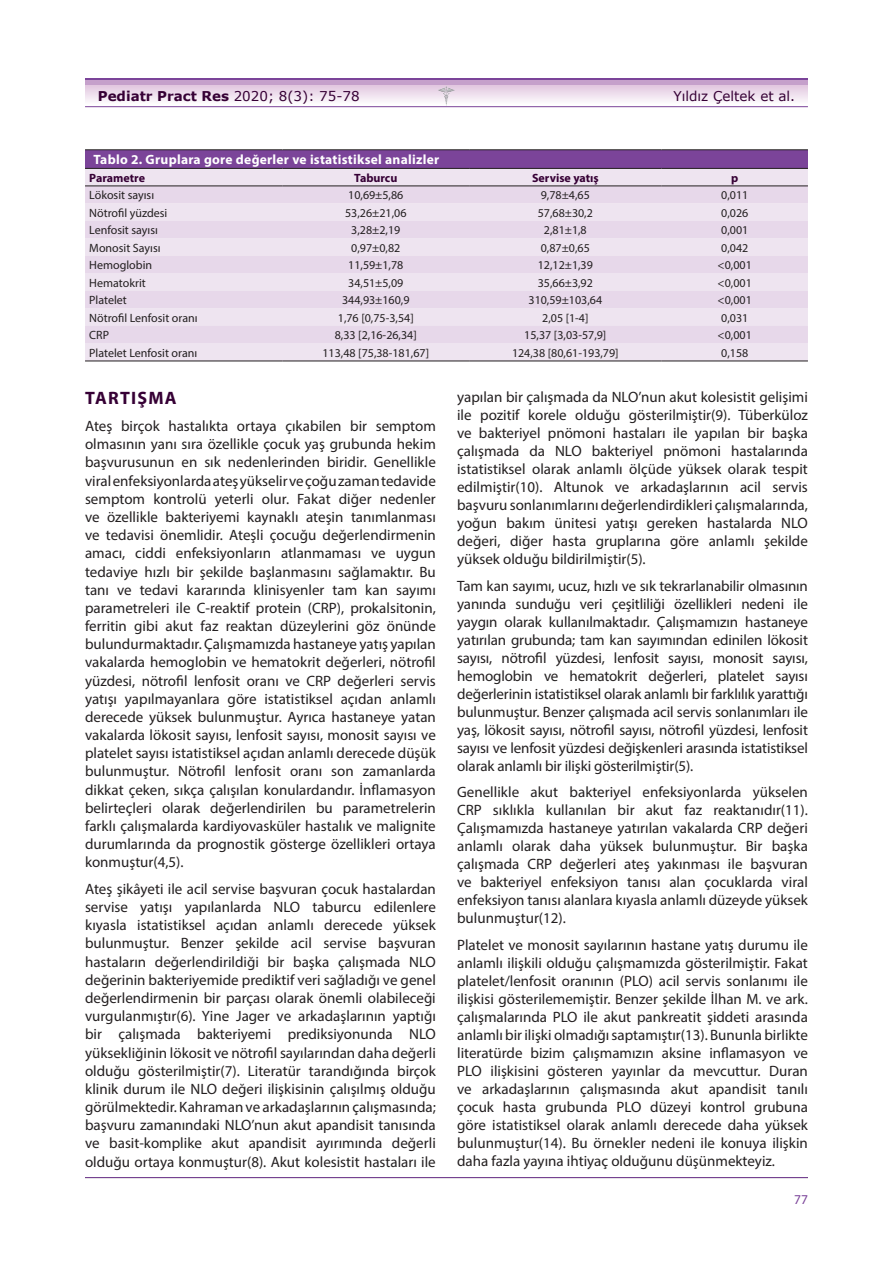
<style>
.page{position:relative;width:893px;height:1263px;background:#fff}
.page>*{position:absolute;margin:0;border:0;box-sizing:border-box;transform-origin:0 0}
.Metin_Başlıkları{font:700 18px "Myriad Pro";letter-spacing:.07em;color:#360035}
.Ana_Metin{font:15px/18.1px "Myriad Pro";color:#231f20;text-align:justify}
.Tablobaşlık{font:700 13.5px "Myriad Pro";letter-spacing:.02em;color:#fff}
.t1{font:700 13.5px "Verdana";color:#360035}
.t2{font:13.5px "Verdana";color:#360035}
.t3{font:13.5px "Myriad Pro";color:#7b4499}
.Tablo{font:12px "Myriad Pro";color:#231f20}
.Tablo_2{font:700 12px "Myriad Pro";color:#360035}
.s1{font-weight:400}
</style>
<div class="page">
<hr style="left:85px;top:79px;width:723px;height:2px;background:#7b4499">
<hr style="left:85px;top:81px;width:723px;height:4px;background:#c5a0cb">
<svg style="left:85px;top:85px;width:723px;height:16px;background:#ecdceb"></svg>
<hr style="left:85px;top:106px;width:723px;height:1px;background:#7b4499">
<hr style="left:85px;top:1177px;width:723px;height:1px;background:#7b4499">
<img style="left:437px;top:85px;width:19px;height:21px">
<div style="left:85px;top:150px;width:723px;height:18px;background:#7b4499"></div>
<div style="left:85px;top:169px;width:723px;height:192px;background:#eee4f0"></div>
<svg style="left:85px;top:187px;width:723px;height:156px;background:#eaddec"></svg>
<hr style="left:85px;top:186px;width:197px;height:1px;background:#231f20">
<hr style="left:282px;top:186px;width:187px;height:1px;background:#231f20">
<hr style="left:469px;top:186px;width:193px;height:1px;background:#231f20">
<hr style="left:662px;top:186px;width:146px;height:1px;background:#231f20">
<hr style="left:85px;top:168px;width:197px;height:1px;background:#231f20">
<hr style="left:282px;top:168px;width:187px;height:1px;background:#231f20">
<hr style="left:469px;top:168px;width:193px;height:1px;background:#231f20">
<hr style="left:662px;top:168px;width:146px;height:1px;background:#231f20">
<hr style="left:85px;top:150px;width:197px;height:1px;background:#231f20">
<hr style="left:282px;top:150px;width:187px;height:1px;background:#231f20">
<hr style="left:469px;top:150px;width:193px;height:1px;background:#231f20">
<hr style="left:662px;top:150px;width:146px;height:1px;background:#231f20">
<hr style="left:85px;top:361px;width:197px;height:1px;background:#231f20">
<hr style="left:282px;top:361px;width:187px;height:1px;background:#231f20">
<hr style="left:469px;top:361px;width:193px;height:1px;background:#231f20">
<hr style="left:662px;top:361px;width:146px;height:1px;background:#231f20">
<p class="t1" style="left:98px;top:86px;width:263px">Pediatr Pract Res <span class="s1">2020; 8(3): 75-78</span></p>
<p class="t2" style="left:673px;top:87px;width:123px">Yıldız Çeltek et al.</p>
<p class="Tablobaşlık" style="left:94px;top:151px;width:347px">Tablo 2. Gruplara gore değerler ve istatistiksel analizler</p>
<p class="Tablo_2" style="left:89px;top:170px;width:57px">Parametre</p>
<p class="Tablo_2" style="left:354px;top:170px;width:45px">Taburcu</p>
<p class="Tablo_2" style="left:532px;top:170px;width:68px">Servise yatış</p>
<p class="Tablo_2" style="left:731px;top:170px;width:9px">p</p>
<p class="Tablo" style="left:89px;top:188px;width:66px">Lökosit sayısı</p>
<p class="Tablo" style="left:348px;top:188px;width:57px">10,69±5,86</p>
<p class="Tablo" style="left:541px;top:188px;width:51px">9,78±4,65</p>
<p class="Tablo" style="left:721px;top:188px;width:29px">0,011</p>
<p class="Tablo" style="left:89px;top:205px;width:80px">Nötrofil yüzdesi</p>
<p class="Tablo" style="left:345px;top:205px;width:63px">53,26±21,06</p>
<p class="Tablo" style="left:538px;top:205px;width:57px">57,68±30,2</p>
<p class="Tablo" style="left:721px;top:205px;width:29px">0,026</p>
<p class="Tablo" style="left:89px;top:223px;width:70px">Lenfosit sayısı</p>
<p class="Tablo" style="left:351px;top:223px;width:51px">3,28±2,19</p>
<p class="Tablo" style="left:544px;top:223px;width:44px">2,81±1,8</p>
<p class="Tablo" style="left:721px;top:223px;width:29px">0,001</p>
<p class="Tablo" style="left:89px;top:240px;width:73px">Monosit Sayısı</p>
<p class="Tablo" style="left:351px;top:240px;width:51px">0,97±0,82</p>
<p class="Tablo" style="left:541px;top:240px;width:51px">0,87±0,65</p>
<p class="Tablo" style="left:721px;top:240px;width:29px">0,042</p>
<p class="Tablo" style="left:89px;top:258px;width:64px">Hemoglobin</p>
<p class="Tablo" style="left:348px;top:258px;width:57px">11,59±1,78</p>
<p class="Tablo" style="left:538px;top:258px;width:57px">12,12±1,39</p>
<p class="Tablo" style="left:718px;top:258px;width:36px">&lt;0,001</p>
<p class="Tablo" style="left:89px;top:275px;width:58px">Hematokrit</p>
<p class="Tablo" style="left:348px;top:275px;width:57px">34,51±5,09</p>
<p class="Tablo" style="left:538px;top:275px;width:57px">35,66±3,92</p>
<p class="Tablo" style="left:718px;top:275px;width:36px">&lt;0,001</p>
<p class="Tablo" style="left:89px;top:293px;width:39px">Platelet</p>
<p class="Tablo" style="left:342px;top:293px;width:69px">344,93±160,9</p>
<p class="Tablo" style="left:528px;top:293px;width:75px">310,59±103,64</p>
<p class="Tablo" style="left:718px;top:293px;width:36px">&lt;0,001</p>
<p class="Tablo" style="left:89px;top:310px;width:110px">Nötrofil Lenfosit oranı</p>
<p class="Tablo" style="left:338px;top:310px;width:77px">1,76 [0,75-3,54]</p>
<p class="Tablo" style="left:542px;top:310px;width:48px">2,05 [1-4]</p>
<p class="Tablo" style="left:721px;top:310px;width:29px">0,031</p>
<p class="Tablo" style="left:89px;top:328px;width:21px">CRP</p>
<p class="Tablo" style="left:335px;top:328px;width:84px">8,33 [2,16-26,34]</p>
<p class="Tablo" style="left:524px;top:328px;width:84px">15,37 [3,03-57,9]</p>
<p class="Tablo" style="left:718px;top:328px;width:36px">&lt;0,001</p>
<p class="Tablo" style="left:89px;top:345px;width:110px">Platelet Lenfosit oranı</p>
<p class="Tablo" style="left:322px;top:345px;width:108px">113,48 [75,38-181,67]</p>
<p class="Tablo" style="left:512px;top:345px;width:108px">124,38 [80,61-193,79]</p>
<p class="Tablo" style="left:721px;top:345px;width:29px">0,158</p>
<p class="Metin_Başlıkları" style="left:85px;top:387px;width:93px">TARTIŞMA</p>
<p class="Ana_Metin" style="left:85px;top:417px;width:352px">Ateş birçok hastalıkta ortaya çıkabilen bir semptom olmasının yanı sıra özellikle çocuk yaş grubunda hekim başvurusunun en sık nedenlerinden biridir. Genellikle viral enfeksiyonlarda ateş yükselir ve çoğu zaman tedavide semptom kontrolü yeterli olur. Fakat diğer nedenler ve özellikle bakteriyemi kaynaklı ateşin tanımlanması ve tedavisi önemlidir. Ateşli çocuğu değerlendirmenin amacı, ciddi enfeksiyonların atlanmaması ve uygun tedaviye hızlı bir şekilde başlanmasını sağlamaktır. Bu tanı ve tedavi kararında klinisyenler tam kan sayımı parametreleri ile C-reaktif protein (CRP), prokalsitonin, ferritin gibi akut faz reaktan düzeylerini göz önünde bulundurmaktadır. Çalışmamızda hastaneye yatış yapılan vakalarda hemoglobin ve hematokrit değerleri, nötrofil yüzdesi, nötrofil lenfosit oranı ve CRP değerleri servis yatışı yapılmayanlara göre istatistiksel açıdan anlamlı derecede yüksek bulunmuştur. Ayrıca hastaneye yatan vakalarda lökosit sayısı, lenfosit sayısı, monosit sayısı ve platelet sayısı istatistiksel açıdan anlamlı derecede düşük bulunmuştur. Nötrofil lenfosit oranı son zamanlarda dikkat çeken, sıkça çalışılan konulardandır. İnflamasyon belirteçleri olarak değerlendirilen bu parametrelerin farklı çalışmalarda kardiyovasküler hastalık ve malignite durumlarında da prognostik gösterge özellikleri ortaya konmuştur(4,5).</p>
<p class="Ana_Metin" style="left:85px;top:880px;width:352px">Ateş şikâyeti ile acil servise başvuran çocuk hastalardan servise yatışı yapılanlarda NLO taburcu edilenlere kıyasla istatistiksel açıdan anlamlı derecede yüksek bulunmuştur. Benzer şekilde acil servise başvuran hastaların değerlendirildiği bir başka çalışmada NLO değerinin bakteriyemide prediktif veri sağladığı ve genel değerlendirmenin bir parçası olarak önemli olabileceği vurgulanmıştır(6). Yine Jager ve arkadaşlarının yaptığı bir çalışmada bakteriyemi prediksiyonunda NLO yüksekliğinin lökosit ve nötrofil sayılarından daha değerli olduğu gösterilmiştir(7). Literatür tarandığında birçok klinik durum ile NLO değeri ilişkisinin çalışılmış olduğu görülmektedir. Kahraman ve arkadaşlarının çalışmasında; başvuru zamanındaki NLO’nun akut apandisit tanısında ve basit-komplike akut apandisit ayırımında değerli olduğu ortaya konmuştur(8). Akut kolesistit hastaları ile</p>
<p class="Ana_Metin" style="left:457px;top:388px;width:352px">yapılan bir çalışmada da NLO’nun akut kolesistit gelişimi ile pozitif korele olduğu gösterilmiştir(9). Tüberküloz ve bakteriyel pnömoni hastaları ile yapılan bir başka çalışmada da NLO bakteriyel pnömoni hastalarında istatistiksel olarak anlamlı ölçüde yüksek olarak tespit edilmiştir(10). Altunok ve arkadaşlarının acil servis başvuru sonlanımlarını değerlendirdikleri çalışmalarında, yoğun bakım ünitesi yatışı gereken hastalarda NLO değeri, diğer hasta gruplarına göre anlamlı şekilde yüksek olduğu bildirilmiştir(5).</p>
<p class="Ana_Metin" style="left:457px;top:576px;width:352px">Tam kan sayımı, ucuz, hızlı ve sık tekrarlanabilir olmasının yanında sunduğu veri çeşitliliği özellikleri nedeni ile yaygın olarak kullanılmaktadır. Çalışmamızın hastaneye yatırılan grubunda; tam kan sayımından edinilen lökosit sayısı, nötrofil yüzdesi, lenfosit sayısı, monosit sayısı, hemoglobin ve hematokrit değerleri, platelet sayısı değerlerinin istatistiksel olarak anlamlı bir farklılık yarattığı bulunmuştur. Benzer çalışmada acil servis sonlanımları ile yaş, lökosit sayısı, nötrofil sayısı, nötrofil yüzdesi, lenfosit sayısı ve lenfosit yüzdesi değişkenleri arasında istatistiksel olarak anlamlı bir ilişki gösterilmiştir(5).</p>
<p class="Ana_Metin" style="left:457px;top:783px;width:352px">Genellikle akut bakteriyel enfeksiyonlarda yükselen CRP sıklıkla kullanılan bir akut faz reaktanıdır(11).<br>Çalışmamızda hastaneye yatırılan vakalarda CRP değeri anlamlı olarak daha yüksek bulunmuştur. Bir başka çalışmada CRP değerleri ateş yakınması ile başvuran ve bakteriyel enfeksiyon tanısı alan çocuklarda viral enfeksiyon tanısı alanlara kıyasla anlamlı düzeyde yüksek bulunmuştur(12).</p>
<p class="Ana_Metin" style="left:457px;top:935px;width:352px">Platelet ve monosit sayılarının hastane yatış durumu ile anlamlı ilişkili olduğu çalışmamızda gösterilmiştir. Fakat platelet/lenfosit oranının (PLO) acil servis sonlanımı ile ilişkisi gösterilememiştir. Benzer şekilde İlhan M. ve ark. çalışmalarında PLO ile akut pankreatit şiddeti arasında anlamlı bir ilişki olmadığı saptamıştır(13). Bununla birlikte literatürde bizim çalışmamızın aksine inflamasyon ve PLO ilişkisini gösteren yayınlar da mevcuttur. Duran ve arkadaşlarının çalışmasında akut apandisit tanılı çocuk hasta grubunda PLO düzeyi kontrol grubuna göre istatistiksel olarak anlamlı derecede daha yüksek bulunmuştur(14). Bu örnekler nedeni ile konuya ilişkin daha fazla yayına ihtiyaç olduğunu düşünmekteyiz.</p>
<p class="t3" style="left:794px;top:1191px;width:15px">77</p>
</div>
